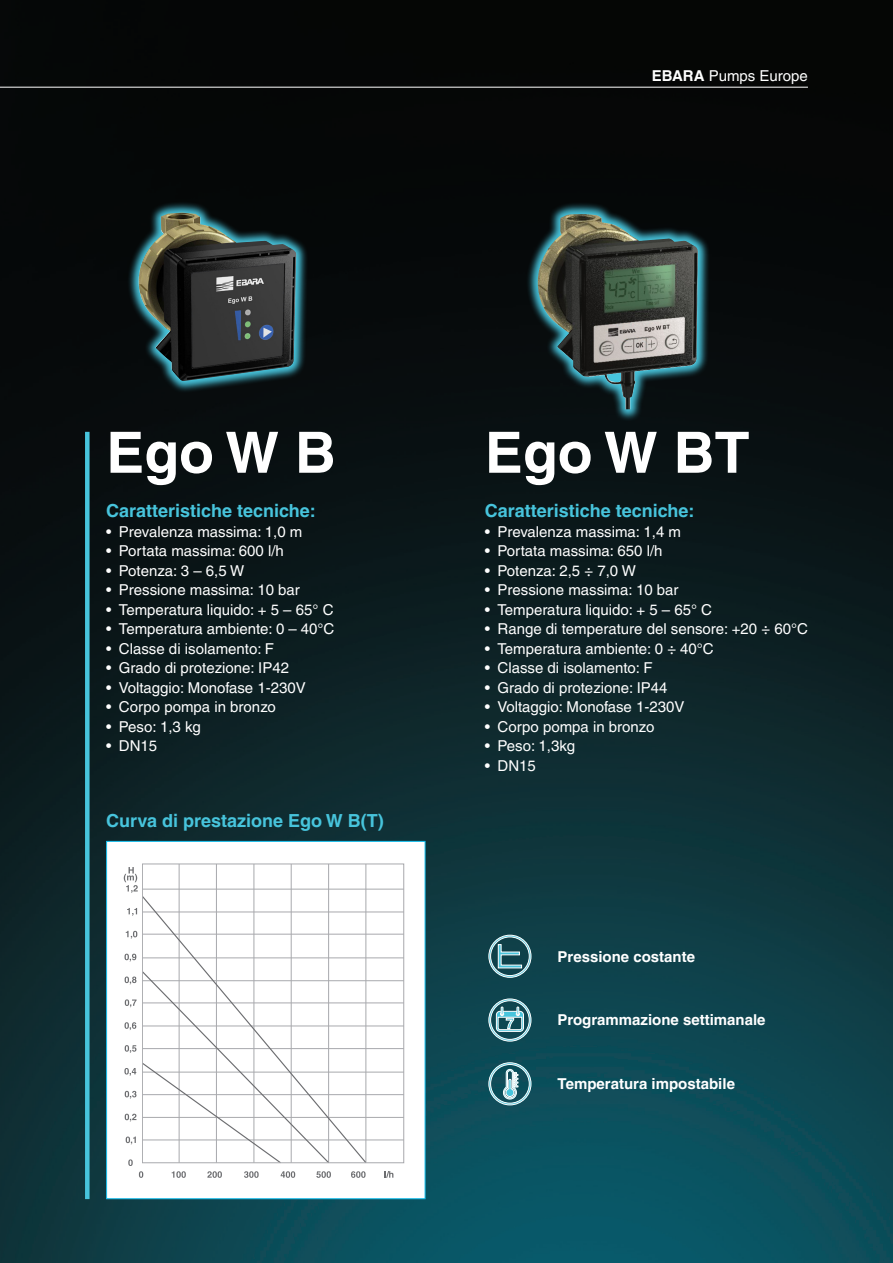
<style>
.page{position:relative;width:893px;height:1263px;background:#fff}
.page>*{position:absolute;margin:0;border:0;box-sizing:border-box;transform-origin:0 0}
.t1{font:700 57px "Helvetica LT Pro";color:#fff}
.t2{font:700 18px "Helvetica LT Pro";color:#47c4dc}
.t3{font:15px "Helvetica LT Pro";color:#fff}
.t4{font:700 15px "Helvetica LT Pro";color:#fff}
.s1{font-weight:700}
</style>
<div class="page">
<img style="left:0;top:0;width:893px;height:1263px">
<hr style="left:0;top:87px;width:808px;height:1px;background:#fff">
<div style="left:85px;top:432px;width:5px;height:767px;background:#47c4dc"></div>
<svg style="left:127px;top:201px;width:181px;height:192px;background:#0e2226"></svg>
<img style="left:139px;top:213px;width:157px;height:168px">
<svg style="left:526px;top:202px;width:184px;height:219px;background:#0e2125"></svg>
<img style="left:538px;top:214px;width:160px;height:195px">
<svg style="left:488px;top:935px;width:43px;height:43px;background:#46767e"></svg>
<svg style="left:488px;top:998px;width:43px;height:43px;background:#548791"></svg>
<svg style="left:488px;top:1062px;width:43px;height:43px;background:#50858f"></svg>
<div style="left:106px;top:841px;width:319px;height:358px;background:#fff;border:1px solid #15c0ef"></div>
<hr style="left:143px;top:1072px;width:261px;height:1px;background:#a8a9ad">
<hr style="left:143px;top:1002px;width:261px;height:1px;background:#a8a9ad">
<hr style="left:143px;top:1026px;width:261px;height:1px;background:#a8a9ad">
<hr style="left:143px;top:980px;width:261px;height:1px;background:#a8a9ad">
<hr style="left:143px;top:957px;width:261px;height:1px;background:#a8a9ad">
<hr style="left:143px;top:934px;width:261px;height:1px;background:#a8a9ad">
<hr style="left:143px;top:912px;width:261px;height:1px;background:#a8a9ad">
<hr style="left:143px;top:889px;width:261px;height:1px;background:#a8a9ad">
<hr style="left:143px;top:1048px;width:261px;height:1px;background:#a8a9ad">
<hr style="left:143px;top:1094px;width:261px;height:1px;background:#a8a9ad">
<hr style="left:143px;top:1117px;width:261px;height:1px;background:#a8a9ad">
<hr style="left:143px;top:1140px;width:261px;height:1px;background:#a8a9ad">
<hr style="left:179px;top:864px;width:1px;height:299px;background:#a8a9ad">
<hr style="left:216px;top:864px;width:1px;height:299px;background:#a8a9ad">
<hr style="left:253px;top:864px;width:1px;height:299px;background:#a8a9ad">
<hr style="left:291px;top:864px;width:1px;height:299px;background:#a8a9ad">
<hr style="left:328px;top:864px;width:1px;height:299px;background:#a8a9ad">
<hr style="left:365px;top:864px;width:1px;height:299px;background:#a8a9ad">
<svg style="left:142px;top:895px;width:225px;height:269px"></svg>
<div style="left:142px;top:863px;width:262px;height:300px;border:1px solid #a8a9ad"></div>
<svg style="left:124px;top:867px;width:14px;height:26px"></svg>
<svg style="left:127px;top:908px;width:10px;height:8px"></svg>
<svg style="left:126px;top:931px;width:11px;height:8px"></svg>
<svg style="left:124px;top:954px;width:12px;height:7px"></svg>
<svg style="left:125px;top:976px;width:11px;height:8px"></svg>
<svg style="left:125px;top:999px;width:12px;height:8px"></svg>
<svg style="left:125px;top:1022px;width:11px;height:8px"></svg>
<svg style="left:125px;top:1045px;width:11px;height:8px"></svg>
<svg style="left:124px;top:1068px;width:12px;height:8px"></svg>
<svg style="left:125px;top:1091px;width:12px;height:8px"></svg>
<svg style="left:125px;top:1114px;width:11px;height:7px"></svg>
<svg style="left:126px;top:1136px;width:10px;height:8px"></svg>
<svg style="left:128px;top:1159px;width:5px;height:7px"></svg>
<svg style="left:139px;top:1171px;width:4px;height:7px"></svg>
<svg style="left:172px;top:1171px;width:14px;height:7px"></svg>
<svg style="left:207px;top:1171px;width:15px;height:7px"></svg>
<svg style="left:244px;top:1171px;width:15px;height:7px"></svg>
<svg style="left:281px;top:1171px;width:14px;height:7px"></svg>
<svg style="left:316px;top:1171px;width:15px;height:7px"></svg>
<svg style="left:351px;top:1171px;width:15px;height:7px"></svg>
<svg style="left:384px;top:1171px;width:9px;height:7px"></svg>
<p class="t3" style="left:652px;top:67px;width:158px"><span class="s1">EBARA</span> Pumps Europe</p>
<p class="t1" style="left:106px;top:418px;width:231px">Ego W B</p>
<p class="t2" style="left:106px;top:500px;width:211px">Caratteristiche tecniche:</p>
<p class="t3" style="left:106px;top:522px;width:198px">• Prevalenza massima: 1,0 m</p>
<p class="t3" style="left:106px;top:542px;width:179px">• Portata massima: 600 l/h</p>
<p class="t3" style="left:106px;top:561px;width:140px">• Potenza: 3 – 6,5 W</p>
<p class="t3" style="left:106px;top:581px;width:195px">• Pressione massima: 10 bar</p>
<p class="t3" style="left:106px;top:600px;width:229px">• Temperatura liquido: + 5 – 65° C</p>
<p class="t3" style="left:106px;top:620px;width:230px">• Temperatura ambiente: 0 – 40°C</p>
<p class="t3" style="left:106px;top:639px;width:169px">• Classe di isolamento: F</p>
<p class="t3" style="left:106px;top:659px;width:184px">• Grado di protezione: IP42</p>
<p class="t3" style="left:106px;top:678px;width:201px">• Voltaggio: Monofase 1-230V</p>
<p class="t3" style="left:106px;top:698px;width:171px">• Corpo pompa in bronzo</p>
<p class="t3" style="left:106px;top:717px;width:96px">• Peso: 1,3 kg</p>
<p class="t3" style="left:106px;top:737px;width:53px">• DN15</p>
<p class="t2" style="left:106px;top:809px;width:279px">Curva di prestazione Ego W B(T)</p>
<p class="t1" style="left:485px;top:418px;width:266px">Ego W BT</p>
<p class="t2" style="left:485px;top:500px;width:211px">Caratteristiche tecniche:</p>
<p class="t3" style="left:485px;top:522px;width:198px">• Prevalenza massima: 1,4 m</p>
<p class="t3" style="left:485px;top:542px;width:179px">• Portata massima: 650 l/h</p>
<p class="t3" style="left:485px;top:561px;width:153px">• Potenza: 2,5 ÷ 7,0 W</p>
<p class="t3" style="left:485px;top:581px;width:195px">• Pressione massima: 10 bar</p>
<p class="t3" style="left:485px;top:600px;width:229px">• Temperatura liquido: + 5 – 65° C</p>
<p class="t3" style="left:485px;top:620px;width:325px">• Range di temperature del sensore: +20 ÷ 60°C</p>
<p class="t3" style="left:485px;top:639px;width:230px">• Temperatura ambiente: 0 ÷ 40°C</p>
<p class="t3" style="left:485px;top:659px;width:169px">• Classe di isolamento: F</p>
<p class="t3" style="left:485px;top:678px;width:184px">• Grado di protezione: IP44</p>
<p class="t3" style="left:485px;top:698px;width:201px">• Voltaggio: Monofase 1-230V</p>
<p class="t3" style="left:485px;top:717px;width:171px">• Corpo pompa in bronzo</p>
<p class="t3" style="left:485px;top:737px;width:92px">• Peso: 1,3kg</p>
<p class="t3" style="left:485px;top:756px;width:53px">• DN15</p>
<p class="t4" style="left:557px;top:947px;width:139px">Pressione costante</p>
<p class="t4" style="left:557px;top:1011px;width:210px">Programmazione settimanale</p>
<p class="t4" style="left:557px;top:1075px;width:179px">Temperatura impostabile</p>
</div>
